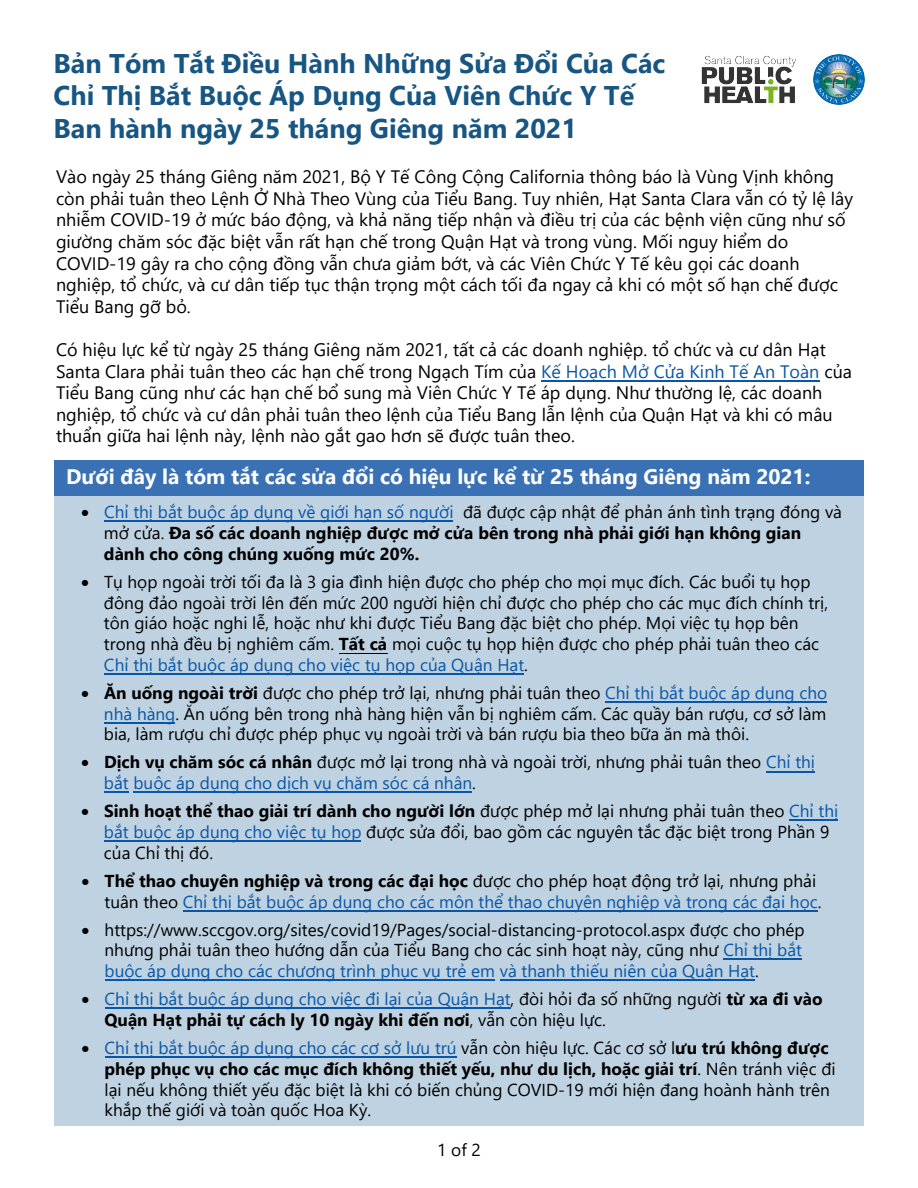
<style>
.page{position:relative;width:918px;height:1188px;background:#fff}
.page>*{position:absolute;margin:0;border:0;box-sizing:border-box;transform-origin:0 0}
.t1{font:700 27px/32.4px "Segoe UI";color:#175583}
.t2{font:700 21px "Segoe UI";color:#fff}
.t3{font:18px/21.6px "Segoe UI";color:#000}
.t4{font:17.25px/20.7px "Segoe UI";color:#000}
.t5{font:700 17.25px/20.7px "Segoe UI";color:#000}
.t6{font:17.25px/20.7px "Segoe UI";color:#0a56a6}
.s1{color:#0a56a6}
.s2{font-weight:400;color:#0a56a6}
.s3{font-weight:400}
.s4{font-weight:700}
.s5{color:#000}
.s6{font-weight:700;color:#000}
</style>
<div class="page">
<img style="left:813px;top:54px;width:51px;height:51px">
<hr style="left:541px;top:380px;width:278px;height:1px;background:#0a56a6">
<div style="left:54px;top:479px;width:810px;height:647px;background:#bfd2e1"></div>
<hr style="left:104px;top:841px;width:257px;height:1px;background:#0a56a6">
<hr style="left:790px;top:820px;width:48px;height:1px;background:#0a56a6">
<hr style="left:134px;top:792px;width:338px;height:1px;background:#0a56a6">
<svg style="left:104px;top:792px;width:25px;height:1px"></svg>
<hr style="left:766px;top:771px;width:49px;height:1px;background:#0a56a6">
<hr style="left:104px;top:722px;width:71px;height:1px;background:#0a56a6">
<hr style="left:606px;top:701px;width:221px;height:1px;background:#0a56a6">
<hr style="left:104px;top:673px;width:420px;height:1px;background:#0a56a6">
<hr style="left:339px;top:653px;width:48px;height:1px;background:#000">
<hr style="left:104px;top:521px;width:349px;height:1px;background:#0a56a6">
<hr style="left:105px;top:1057px;width:351px;height:1px;background:#0a56a6">
<hr style="left:105px;top:1008px;width:405px;height:1px;background:#0a56a6">
<hr style="left:500px;top:980px;width:255px;height:1px;background:#0a56a6">
<hr style="left:105px;top:980px;width:390px;height:1px;background:#0a56a6">
<hr style="left:723px;top:959px;width:79px;height:1px;background:#0a56a6">
<hr style="left:183px;top:910px;width:634px;height:1px;background:#0a56a6">
<div style="left:54px;top:460px;width:810px;height:35px;background:#3a71b5"></div>
<img style="left:701px;top:55px;width:95px;height:48px">
<h1 class="t1" style="left:54px;top:45px;width:613px">Bản Tóm Tắt Điều Hành Những Sửa Đổi Của Các<br>Chỉ Thị Bắt Buộc Áp Dụng Của Viên Chức Y Tế<br>Ban hành ngày 25 tháng Giêng năm 2021</h1>
<p class="t3" style="left:56px;top:164px;width:799px">Vào ngày 25 tháng Giêng năm 2021, Bộ Y Tế Công Cộng California thông báo là Vùng Vịnh không còn phải tuân theo Lệnh Ở Nhà Theo Vùng của Tiểu Bang. Tuy nhiên, Hạt Santa Clara vẫn có tỷ lệ lây nhiễm COVID-19 ở mức báo động, và khả năng tiếp nhận và điều trị của các bệnh viện cũng như số giường chăm sóc đặc biệt vẫn rất hạn chế trong Quận Hạt và trong vùng. Mối nguy hiểm do COVID-19 gây ra cho cộng đồng vẫn chưa giảm bớt, và các Viên Chức Y Tế kêu gọi các doanh nghiệp, tổ chức, và cư dân tiếp tục thận trọng một cách tối đa ngay cả khi có một số hạn chế được Tiểu Bang gỡ bỏ.</p>
<p class="t3" style="left:56px;top:337px;width:798px">Có hiệu lực kể từ ngày 25 tháng Giêng năm 2021, tất cả các doanh nghiệp. tổ chức và cư dân Hạt Santa Clara phải tuân theo các hạn chế trong Ngạch Tím của <span class="s1">Kế Hoạch Mở Cửa Kinh Tế An Toàn</span> của Tiểu Bang cũng như các hạn chế bổ sung mà Viên Chức Y Tế áp dụng. Như thường lệ, các doanh nghiệp, tổ chức và cư dân phải tuân theo lệnh của Tiểu Bang lẫn lệnh của Quận Hạt và khi có mâu thuẩn giữa hai lệnh này, lệnh nào gắt gao hơn sẽ được tuân theo.</p>
<p class="t2" style="left:66px;top:457px;width:746px">Dưới đây là tóm tắt các sửa đổi có hiệu lực kể từ 25 tháng Giêng năm 2021:</p>
<p class="t5" style="left:104px;top:500px;width:740px;text-indent:-23px">• <span class="s2">Chỉ thị bắt buộc áp dụng về giới hạn số người</span> <span class="s3">đã được cập nhật để phản ánh tình trạng đóng và mở cửa.</span> Đa số các doanh nghiệp được mở cửa bên trong nhà phải giới hạn không gian dành cho công chúng xuống mức 20%.</p>
<p class="t4" style="left:104px;top:570px;width:726px;text-indent:-23px">• Tụ họp ngoài trời tối đa là 3 gia đình hiện được cho phép cho mọi mục đích. Các buổi tụ họp đông đảo ngoài trời lên đến mức 200 người hiện chỉ được cho phép cho các mục đích chính trị, tôn giáo hoặc nghi lễ, hoặc như khi được Tiểu Bang đặc biệt cho phép. Mọi việc tụ họp bên trong nhà đều bị nghiêm cấm. <span class="s4">Tất cả</span> mọi cuộc tụ họp hiện được cho phép phải tuân theo các <span class="s1">Chỉ thị bắt buộc áp dụng cho việc tụ họp của Quận Hạt</span>.</p>
<p class="t4" style="left:104px;top:681px;width:725px;text-align:justify;text-indent:-23px">• <span class="s4">Ăn uống ngoài trời</span> được cho phép trở lại, nhưng phải tuân theo <span class="s1">Chỉ thị bắt buộc áp dụng cho nhà hàng</span>. Ăn uống bên trong nhà hàng hiện vẫn bị nghiêm cấm. Các quầy bán rượu, cơ sở làm bia, làm rượu chỉ được phép phục vụ ngoài trời và bán rượu bia theo bữa ăn mà thôi.</p>
<p class="t4" style="left:104px;top:750px;width:713px;text-indent:-23px">• <span class="s4">Dịch vụ chăm sóc cá nhân</span> được mở lại trong nhà và ngoài trời, nhưng phải tuân theo <span class="s1">Chỉ thị bắt buộc áp dụng cho dịch vụ chăm sóc cá nhân</span>.</p>
<p class="t4" style="left:104px;top:799px;width:736px;text-indent:-23px">• <span class="s4">Sinh hoạt thể thao giải trí dành cho người lớn</span> được phép mở lại nhưng phải tuân theo <span class="s1">Chỉ thị bắt buộc áp dụng cho việc tụ họp</span> được sửa đổi, bao gồm các nguyên tắc đặc biệt trong Phần 9 của Chỉ thị đó.</p>
<p class="t6" style="left:105px;top:869px;width:718px;text-indent:-23px"><span class="s5">•</span> <span class="s6">Thể thao chuyên nghiệp và trong các đại học</span> <span class="s5">được cho phép hoạt động trở lại, nhưng phải tuân theo</span> Chỉ thị bắt buộc áp dụng cho các môn thể thao chuyên nghiệp và trong các đại học<span class="s5">.</span></p>
<p class="t4" style="left:105px;top:918px;width:702px;text-indent:-23px">• https://www.sccgov.org/sites/covid19/Pages/social-distancing-protocol.aspx được cho phép nhưng phải tuân theo hướng dẫn của Tiểu Bang cho các sinh hoạt này, cũng như <span class="s1">Chỉ thị bắt buộc áp dụng cho các chương trình phục vụ trẻ em và thanh thiếu niên của Quận Hạt</span>.</p>
<p class="t5" style="left:105px;top:987px;width:720px;text-indent:-23px">• <span class="s2">Chỉ thị bắt buộc áp dụng cho việc đi lại của Quận Hạt</span><span class="s3">, đòi hỏi đa số những người</span> từ xa đi vào<br>Quận Hạt phải tự cách ly 10 ngày khi đến nơi<span class="s3">, vẫn còn hiệu lực.</span></p>
<p class="t4" style="left:105px;top:1036px;width:733px;text-indent:-23px">• <span class="s1">Chỉ thị bắt buộc áp dụng cho các cơ sở lưu trú</span> vẫn còn hiệu lực. Các cơ sở l<span class="s4">ưu trú không được phép phục vụ cho các mục đích không thiết yếu, như du lịch, hoặc giải trí</span>. Nên tránh việc đi lại nếu không thiết yếu đặc biệt là khi có biến chủng COVID-19 mới hiện đang hoành hành trên khắp thế giới và toàn quốc Hoa Kỳ.</p>
<p class="t4" style="left:437px;top:1138px;width:45px">1 of 2</p>
</div>
